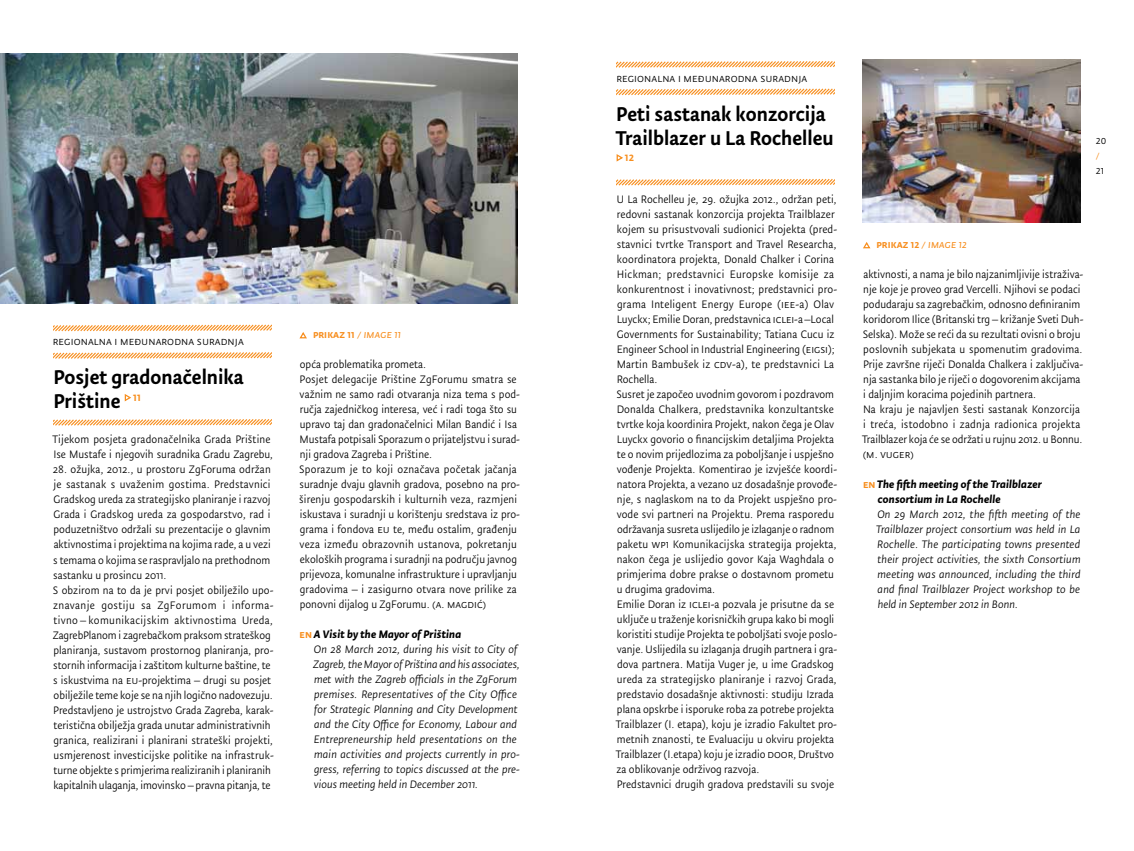
<style>
.page{position:relative;width:1134px;height:851px;background:#fff}
.page>*{position:absolute;margin:0;border:0;box-sizing:border-box;transform-origin:0 0}
.t1{font:500 22.5px/23.8px "Tempera Pro";color:#000}
.t2{font:500 13.12px "Tempera Pro";color:#f78e1e}
.t3{font:12.5px "Tempera Pro Normal";letter-spacing:.01em;color:#000}
.t4{font:12.25px/15px "Tempera Pro Normal";color:#000}
.t5{font:italic 12.25px/15px "Tempera Pro Normal";letter-spacing:.005em;color:#000}
.t6{font:italic 700 12.25px/15px "Tempera Pro";letter-spacing:.01em;color:#000}
.t7{font:500 12.25px "Tempera Pro";letter-spacing:.01em;color:#f78e1e}
.t8{font:12.25px "Tempera Pro Normal";color:#f78e1e}
.s1{font-family:"Tempera Pro Book B Italic";font-weight:400}
.s2{font-weight:500;font-style:normal;color:#f78e1e}
</style>
<div class="page">
<svg style="left:53px;top:324px;width:218px;height:8px"></svg>
<svg style="left:53px;top:352px;width:218px;height:7px"></svg>
<svg style="left:124px;top:394px;width:7px;height:8px"></svg>
<svg style="left:53px;top:419px;width:218px;height:7px"></svg>
<svg style="left:617px;top:61px;width:217px;height:7px"></svg>
<svg style="left:617px;top:88px;width:217px;height:8px"></svg>
<svg style="left:616px;top:154px;width:7px;height:8px"></svg>
<svg style="left:617px;top:178px;width:217px;height:8px"></svg>
<svg style="left:299px;top:332px;width:8px;height:7px"></svg>
<svg style="left:863px;top:242px;width:8px;height:7px"></svg>
<img style="left:0;top:53px;width:517px;height:250px">
<img style="left:863px;top:59px;width:218px;height:164px">
<p class="t3" style="left:53px;top:334px;width:192px">regionalna i međunarodna suradnja</p>
<h1 class="t1" style="left:53px;top:365px;width:192px">Posjet gradonačelnika<br>Prištine <sup>11</sup></h1>
<p class="t4" style="left:52px;top:432px;width:222px">Tijekom posjeta gradonačelnika Grada Prištine<br>Ise Mustafe i njegovih suradnika Gradu Zagrebu,</p>
<p class="t4" style="left:53px;top:462px;width:223px">28. ožujka, 2012., u prostoru ZgForuma održan je sastanak s uvaženim gostima. Predstavnici Gradskog ureda za strategijsko planiranje i razvoj Grada i Gradskog ureda za gospodarstvo, rad i poduzetništvo održali su prezentacije o glavnim aktivnostima i projektima na kojima rade, a u vezi s temama o kojima se raspravljalo na prethodnom sastanku u prosincu 2011.<br>S obzirom na to da je prvi posjet obilježilo upo&shy;znavanje gostiju sa ZgForumom i informa&shy;tivno – komunikacijskim aktivnostima Ureda, ZagrebPlanom i zagrebačkom praksom strateškog planiranja, sustavom prostornog planiranja, pro&shy;stornih informacija i zaštitom kulturne baštine, te s iskustvima na eu-projektima – drugi su posjet obilježile teme koje se na njih logično nadovezuju.<br>Predstavljeno je ustrojstvo Grada Zagreba, karak&shy;teristična obilježja grada unutar administrativnih granica, realizirani i planirani strateški projekti, usmjerenost investicijske politike na infrastruk&shy;turne objekte s primjerima realiziranih i planiranih kapitalnih ulaganja, imovinsko – pravna pitanja, te</p>
<p class="t7" style="left:313px;top:327px;width:90px">prikaz 11 <span class="s1">/ image 11</span></p>
<p class="t4" style="left:299px;top:357px;width:222px">opća problematika prometa.<br>Posjet delegacije Prištine ZgForumu smatra se važnim ne samo radi otvaranja niza tema s pod&shy;ručja zajedničkog interesa, već i radi toga što su upravo taj dan gradonačelnici Milan Bandić i Isa Mustafa potpisali Sporazum o prijateljstvu i surad&shy;nji gradova Zagreba i Prištine.<br>Sporazum je to koji označava početak jačanja suradnje dvaju glavnih gradova, posebno na pro&shy;širenju gospodarskih i kulturnih veza, razmjeni iskustava i suradnji u korištenju sredstava iz pro&shy;grama i fondova eu te, među ostalim, građenju veza između obrazovnih ustanova, pokretanju ekoloških programa i suradnji na području javnog prijevoza, komunalne infrastrukture i upravljanju gradovima – i zasigurno otvara nove prilike za ponovni dijalog u ZgForumu. (a. magdić)</p>
<p class="t6" style="left:300px;top:627px;width:163px"><span class="s2">en</span> A Visit by the Mayor of Priština</p>
<p class="t5" style="left:313px;top:642px;width:208px">On 28 March 2012, during his visit to City of Zagreb, the Mayor of Priština and his associates, met with the Zagreb officials in the ZgForum premises. Representatives of the City Office for Strategic Planning and City Development and the City Office for Economy, Labour and Entrepreneurship held presentations on the main activities and projects currently in pro&shy;gress, referring to topics discussed at the pre&shy;vious meeting held in December 2011.</p>
<p class="t3" style="left:616px;top:71px;width:192px">regionalna i međunarodna suradnja</p>
<h1 class="t1" style="left:616px;top:102px;width:220px">Peti sastanak konzorcija<br>Trailblazer u La Rochelleu</h1>
<p class="t2" style="left:625px;top:149px;width:11px">12</p>
<p class="t4" style="left:616px;top:192px;width:223px">U La Rochelleu je, 29. ožujka 2012., održan peti, redovni sastanak konzorcija projekta Trailblazer kojem su prisustvovali sudionici Projekta (pred&shy;stavnici tvrtke Transport and Travel Researcha, koordinatora projekta, Donald Chalker i Corina Hickman; predstavnici Europske komisije za konkurentnost i inovativnost; predstavnici pro&shy;grama Inteligent Energy Europe (iee-a) Olav Luyckx; Emilie Doran, predstavnica iclei-a–Local Governments for Sustainability; Tatiana Cucu iz Engineer School in Industrial Engineering (eigsi); Martin Bambušek iz cdv-a), te predstavnici La Rochella.<br>Susret je započeo uvodnim govorom i pozdravom Donalda Chalkera, predstavnika konzultantske tvrtke koja koordinira Projekt, nakon čega je Olav Luyckx govorio o financijskim detaljima Projekta te o novim prijedlozima za poboljšanje i uspješno vođenje Projekta. Komentirao je izvješće koordi&shy;natora Projekta, a vezano uz dosadašnje provođe&shy;nje, s naglaskom na to da Projekt uspješno pro&shy;vode svi partneri na Projektu. Prema rasporedu održavanja susreta uslijedilo je izlaganje o radnom paketu wp1 Komunikacijska strategija projekta, nakon čega je uslijedio govor Kaja Waghdala o primjerima dobre prakse o dostavnom prometu u drugima gradovima.<br>Emilie Doran iz iclei-a pozvala je prisutne da se uključe u traženje korisničkih grupa kako bi mogli koristiti studije Projekta te poboljšati svoje poslo&shy;vanje. Uslijedila su izlaganja drugih partnera i gra&shy;dova partnera. Matija Vuger je, u ime Gradskog ureda za strategijsko planiranje i razvoj Grada, predstavio dosadašnje aktivnosti: studiju Izrada plana opskrbe i isporuke roba za potrebe projekta Trailblazer (I. etapa), koju je izradio Fakultet pro&shy;metnih znanosti, te Evaluaciju u okviru projekta Trailblazer (I.etapa) koju je izradio door, Društvo za oblikovanje održivog razvoja.<br>Predstavnici drugih gradova predstavili su svoje</p>
<p class="t4" style="left:1096px;top:133px;width:12px">20</p>
<p class="t8" style="left:1096px;top:148px;width:5px">/</p>
<p class="t4" style="left:1096px;top:163px;width:10px">21</p>
<p class="t7" style="left:876px;top:237px;width:92px">prikaz 12 <span class="s1">/ image 12</span></p>
<p class="t4" style="left:862px;top:266px;width:223px">aktivnosti, a nama je bilo najzanimljivije istraživa&shy;nje koje je proveo grad Vercelli. Njihovi se podaci podudaraju sa zagrebačkim, odnosno definiranim koridorom Ilice (Britanski trg – križanje Sveti Duh-Selska). Može se reći da su rezultati ovisni o broju poslovnih subjekata u spomenutim gradovima.<br>Prije završne riječi Donalda Chalkera i zaključiva&shy;nja sastanka bilo je riječi o dogovorenim akcijama i daljnjim koracima pojedinih partnera.<br>Na kraju je najavljen šesti sastanak Konzorcija i treća, istodobno i zadnja radionica projekta Trailblazer koja će se održati u rujnu 2012. u Bonnu. (m. vuger)</p>
<p class="t6" style="left:878px;top:476px;width:166px;text-indent:-15px"><span class="s2">en</span> The fifth meeting of the Trailblazer consortium in La Rochelle</p>
<p class="t5" style="left:876px;top:506px;width:206px;text-align:justify">On 29 March 2012, the fifth meeting of the Trailblazer project consortium was held in La Rochelle. The participating towns presented their project activities, the sixth Consortium meeting was announced, including the third and final Trailblazer Project workshop to be held in September 2012 in Bonn.</p>
</div>
